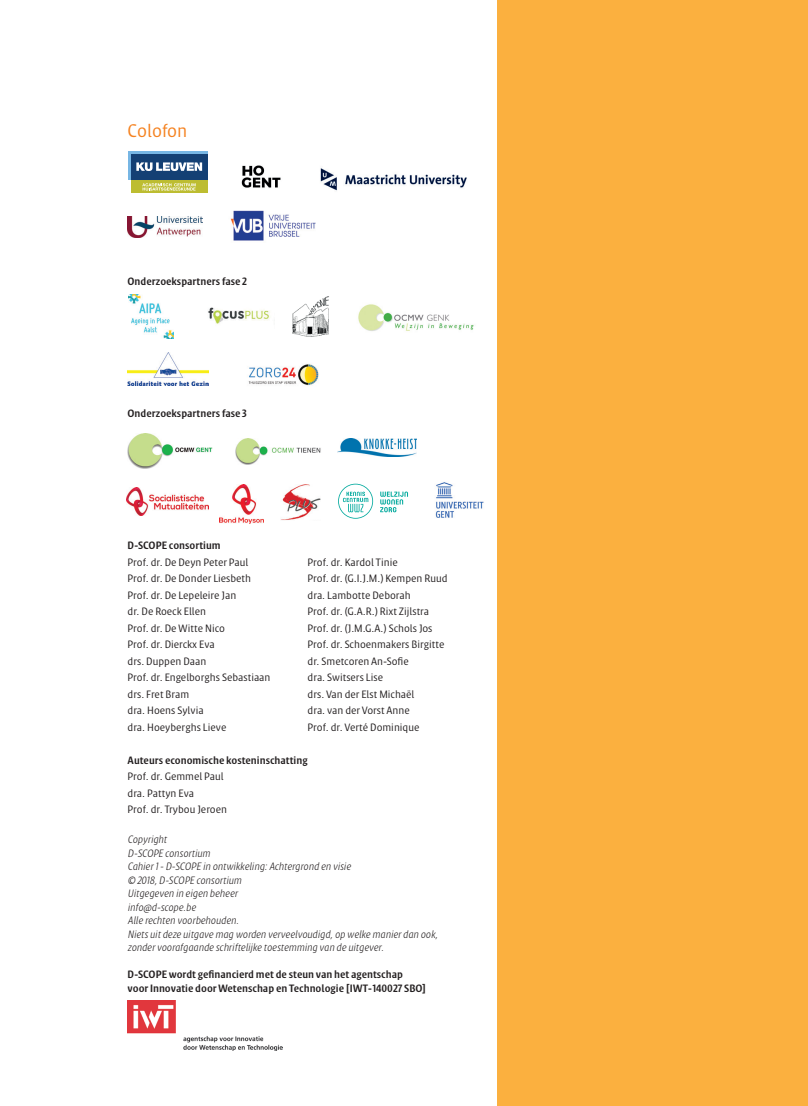
<style>
.page{position:relative;width:808px;height:1106px;background:#fff}
.page>*{position:absolute;margin:0;border:0;box-sizing:border-box;transform-origin:0 0}
.t1{font:18px "Klaus FY";color:#f58220}
.t2{font:10.5px/16.5px "Klaus FY";color:#231f20}
.t3{font:italic 300 10.5px/13.5px "Klaus FY";color:#231f20}
.t4{font:700 10.5px/13.5px "Klaus FY";color:#231f20}
</style>
<div class="page">
<div style="left:497px;top:0;width:311px;height:1106px;background:#fbb03f"></div>
<div style="left:128px;top:151px;width:79px;height:28px;background:#77b6e4"></div>
<div style="left:131px;top:154px;width:76px;height:25px;background:#144074"></div>
<div style="left:131px;top:181px;width:76px;height:12px;background:#bdbd31"></div>
<svg style="left:136px;top:162px;width:66px;height:9px"></svg>
<svg style="left:142px;top:183px;width:54px;height:7px"></svg>
<img style="left:320px;top:168px;width:147px;height:23px">
<img style="left:128px;top:216px;width:74px;height:22px">
<img style="left:230px;top:210px;width:86px;height:31px">
<img style="left:292px;top:296px;width:37px;height:41px">
<img style="left:338px;top:438px;width:78px;height:18px">
<img style="left:358px;top:304px;width:116px;height:27px">
<img style="left:128px;top:352px;width:81px;height:33px">
<img style="left:248px;top:364px;width:71px;height:22px">
<img style="left:128px;top:433px;width:84px;height:36px">
<svg style="left:338px;top:484px;width:35px;height:34px"></svg>
<svg style="left:380px;top:491px;width:28px;height:21px"></svg>
<img style="left:235px;top:438px;width:86px;height:26px">
<img style="left:126px;top:487px;width:83px;height:28px">
<img style="left:435px;top:482px;width:49px;height:36px">
<img style="left:128px;top:1001px;width:154px;height:49px">
<img style="left:241px;top:165px;width:40px;height:23px">
<img style="left:129px;top:295px;width:44px;height:44px">
<img style="left:208px;top:307px;width:62px;height:17px">
<img style="left:219px;top:484px;width:45px;height:39px">
<img style="left:281px;top:484px;width:39px;height:36px">
<h1 class="t1" style="left:128px;top:119px;width:61px">Colofon</h1>
<p class="t4" style="left:128px;top:274px;width:121px">Onderzoekspartners fase 2</p>
<p class="t4" style="left:128px;top:406px;width:121px">Onderzoekspartners fase 3</p>
<p class="t4" style="left:128px;top:538px;width:95px">D-SCOPE consortium</p>
<p class="t2" style="left:128px;top:553px;width:122px">Prof. dr. De Deyn Peter Paul</p>
<p class="t2" style="left:308px;top:553px;width:92px">Prof. dr. Kardol Tinie</p>
<p class="t2" style="left:128px;top:570px;width:125px">Prof. dr. De Donder Liesbeth</p>
<p class="t2" style="left:308px;top:570px;width:141px">Prof. dr. (G.I.J.M.) Kempen Ruud</p>
<p class="t2" style="left:128px;top:586px;width:110px">Prof. dr. De Lepeleire Jan</p>
<p class="t2" style="left:308px;top:586px;width:105px">dra. Lambotte Deborah</p>
<p class="t2" style="left:128px;top:603px;width:80px">dr. De Roeck Ellen</p>
<p class="t2" style="left:308px;top:603px;width:123px">Prof. dr. (G.A.R.) Rixt Zijlstra</p>
<p class="t2" style="left:128px;top:619px;width:99px">Prof. dr. De Witte Nico</p>
<p class="t2" style="left:308px;top:619px;width:126px">Prof. dr. (J.M.G.A.) Schols Jos</p>
<p class="t2" style="left:128px;top:636px;width:89px">Prof. dr. Dierckx Eva</p>
<p class="t2" style="left:308px;top:636px;width:138px">Prof. dr. Schoenmakers Birgitte</p>
<p class="t2" style="left:128px;top:652px;width:80px">drs. Duppen Daan</p>
<p class="t2" style="left:308px;top:652px;width:103px">dr. Smetcoren An-Sofie</p>
<p class="t2" style="left:128px;top:669px;width:144px">Prof. dr. Engelborghs Sebastiaan</p>
<p class="t2" style="left:308px;top:669px;width:77px">dra. Switsers Lise</p>
<p class="t2" style="left:128px;top:685px;width:63px">drs. Fret Bram</p>
<p class="t2" style="left:308px;top:685px;width:108px">drs. Van der Elst Michaël</p>
<p class="t2" style="left:128px;top:702px;width:78px">dra. Hoens Sylvia</p>
<p class="t2" style="left:308px;top:702px;width:104px">dra. van der Vorst Anne</p>
<p class="t2" style="left:128px;top:718px;width:100px">dra. Hoeyberghs Lieve</p>
<p class="t2" style="left:308px;top:718px;width:113px">Prof. dr. Verté Dominique</p>
<p class="t4" style="left:128px;top:753px;width:182px">Auteurs economische kosteninschatting</p>
<p class="t2" style="left:128px;top:768px;width:101px">Prof. dr. Gemmel Paul dra. Pattyn Eva<br>Prof. dr. Trybou Jeroen</p>
<p class="t3" style="left:128px;top:832px;width:312px">Copyright<br>D-SCOPE consortium<br>Cahier 1 - D-SCOPE in ontwikkeling: Achtergrond en visie<br>© 2018, D-SCOPE consortium<br>Uitgegeven in eigen beheer<br>info@d-scope.be<br>Alle rechten voorbehouden.<br>Niets uit deze uitgave mag worden verveelvoudigd, op welke manier dan ook, zonder voorafgaande schriftelijke toestemming van de uitgever.</p>
<p class="t4" style="left:128px;top:967px;width:300px">D-SCOPE wordt gefinancierd met de steun van het agentschap voor Innovatie door Wetenschap en Technologie [IWT-140027 SBO]</p>
</div>
